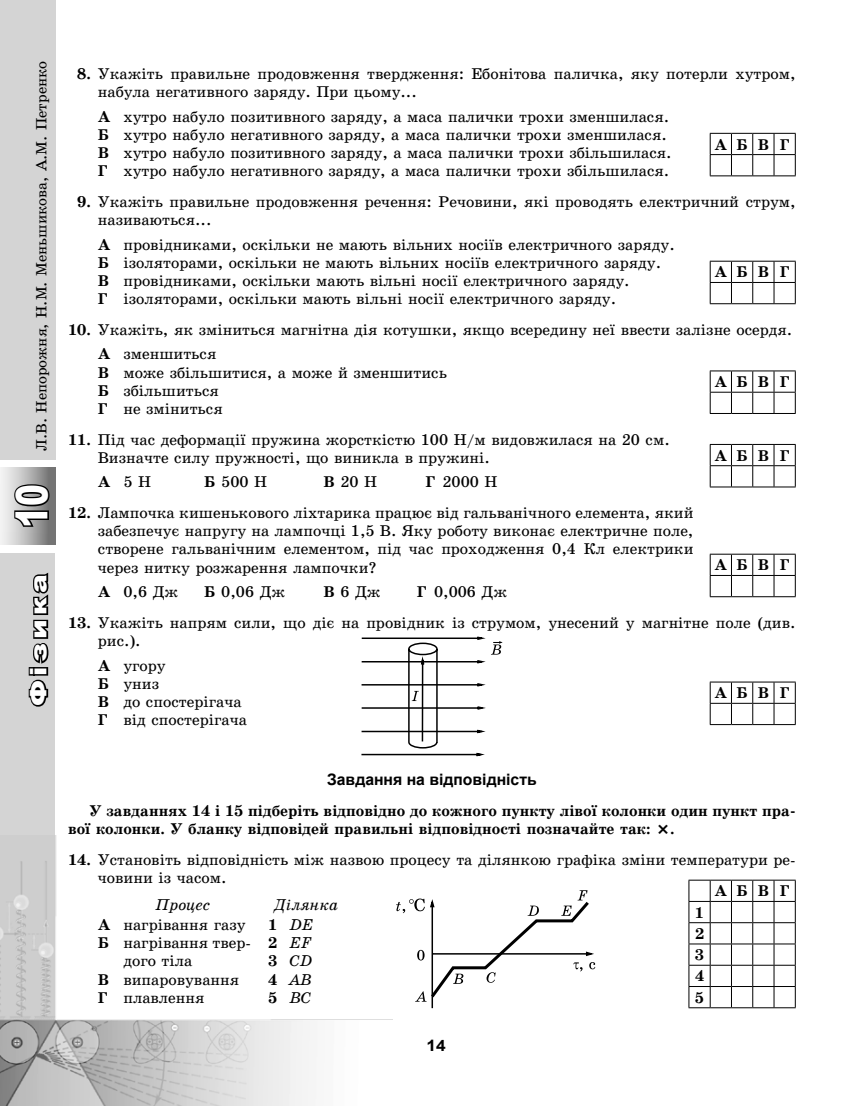
<style>
.page{position:relative;width:851px;height:1106px;background:#fff}
.page>*{position:absolute;margin:0;border:0;box-sizing:border-box;transform-origin:0 0}
.t1{font:900 43.5px "Arial";color:#fff;scale:.75 1}
.t2{font:900 22.95px "Arial";letter-spacing:.15em;color:#fff;scale:1.22 1}
.Vidpovid_ABVG{font:15.75px/18.1px "School Book Alx";color:#000}
.Zavdannya_umova_zaga{font:700 15.75px/21.3px "School Book Alx";color:#000}
.Tablica_text_ABVG{font:15.75px/18.1px "School Book Alx";color:#000}
.Vidpovid_ABVG_v_ryad{font:15.75px "School Book Alx";color:#000}
.Zavdannya_zagolovok{font:700 15.75px "Arial";color:#000}
.Tablica_text_1234{font:italic 15.75px "School Book Alx";color:#000}
.Tablica_shapka_Itali{font:italic 15.75px "School Book Alx";color:#000}
.Zavdannya_zagolovok-2{font:700 15.75px "Arial";color:#000;scale:1.1 1}
.t3{font:15px "School Book Alx";color:#000}
.s1{font-weight:700}
.s2{font-weight:700;font-style:normal}
</style>
<div class="page">
<div style="left:0;top:553px;width:55px;height:553px;background:#d4d4d4"></div>
<svg style="left:28px;top:573px;width:21px;height:134px"></svg>
<div style="left:0;top:0;width:55px;height:459px;background:#d4d4d4"></div>
<div style="left:0;top:468px;width:55px;height:76px;background:linear-gradient(to right,#fff,#6c6c6c)"></div>
<svg style="left:12px;top:482px;width:40px;height:46px;background:#6b6b6b"></svg>
<img style="left:0;top:835px;width:392px;height:271px">
<svg style="left:709px;top:133px;width:86px;height:43px"></svg>
<svg style="left:709px;top:261px;width:86px;height:43px"></svg>
<svg style="left:709px;top:370px;width:86px;height:44px"></svg>
<svg style="left:709px;top:444px;width:86px;height:43px"></svg>
<svg style="left:709px;top:554px;width:86px;height:43px"></svg>
<svg style="left:361px;top:636px;width:141px;height:120px"></svg>
<svg style="left:709px;top:681px;width:86px;height:44px"></svg>
<hr style="left:431px;top:906px;width:2px;height:102px;background:#000">
<svg style="left:396px;top:890px;width:199px;height:111px"></svg>
<svg style="left:688px;top:879px;width:107px;height:129px"></svg>
<p class="t3" style="left:34px;top:451px;width:391px;rotate:-90deg">Л.В. Непорожня, Н.М. Меньшикова, А.М. Петренко</p>
<h1 class="t1" style="left:0;top:528px;width:60px;rotate:-90deg">10</h1>
<h2 class="t2" style="left:22px;top:706px;width:110px;rotate:-90deg">Фізика</h2>
<p class="Vidpovid_ABVG" style="left:98px;top:65px;width:699px;text-indent:-21px"><span class="s1">8.</span> Укажіть правильне продовження твердження: Ебонітова паличка, яку потерли хутром, набула негативного заряду. При цьому...</p>
<p class="Vidpovid_ABVG" style="left:98px;top:108px;width:572px"><span class="s1">А</span> хутро набуло позитивного заряду, а маса палички трохи зменшилася.</p>
<p class="Vidpovid_ABVG" style="left:98px;top:126px;width:570px"><span class="s1">Б</span> хутро набуло негативного заряду, а маса палички трохи зменшилася.</p>
<p class="Vidpovid_ABVG" style="left:98px;top:144px;width:575px"><span class="s1">В</span> хутро набуло позитивного заряду, а маса палички трохи збільшилася.</p>
<p class="Vidpovid_ABVG" style="left:98px;top:162px;width:573px"><span class="s1">Г</span> хутро набуло негативного заряду, а маса палички трохи збільшилася.</p>
<p class="Vidpovid_ABVG" style="left:98px;top:193px;width:699px;text-indent:-21px"><span class="s1">9.</span> Укажіть правильне продовження речення: Речовини, які проводять електричний струм, називаються...</p>
<p class="Vidpovid_ABVG" style="left:98px;top:235px;width:578px"><span class="s1">А</span> провідниками, оскільки не мають вільних носіїв електричного заряду.</p>
<p class="Vidpovid_ABVG" style="left:98px;top:254px;width:564px"><span class="s1">Б</span> ізоляторами, оскільки не мають вільних носіїв електричного заряду.</p>
<p class="Vidpovid_ABVG" style="left:98px;top:272px;width:533px"><span class="s1">В</span> провідниками, оскільки мають вільні носії електричного заряду.</p>
<p class="Vidpovid_ABVG" style="left:98px;top:290px;width:519px"><span class="s1">Г</span> ізоляторами, оскільки мають вільні носії електричного заряду.</p>
<p class="Vidpovid_ABVG" style="left:68px;top:321px;width:725px"><span class="s1">10.</span> Укажіть, як зміниться магнітна дія котушки, якщо всередину неї ввести залізне осердя.</p>
<p class="Vidpovid_ABVG" style="left:98px;top:345px;width:120px"><span class="s1">А</span> зменшиться</p>
<p class="Vidpovid_ABVG" style="left:98px;top:363px;width:350px"><span class="s1">В</span> може збільшитися, а може й зменшитись</p>
<p class="Vidpovid_ABVG" style="left:98px;top:381px;width:122px"><span class="s1">Б</span> збільшиться</p>
<p class="Vidpovid_ABVG" style="left:98px;top:399px;width:126px"><span class="s1">Г</span> не зміниться</p>
<p class="Vidpovid_ABVG" style="left:98px;top:430px;width:573px;text-indent:-30px"><span class="s1">11.</span> Під час деформації пружина жорсткістю 100 Н/м видовжилася на 20 см.<br>Визначте силу пружності, що виникла в пружині.</p>
<p class="Vidpovid_ABVG_v_ryad" style="left:98px;top:473px;width:55px"><span class="s1">А</span> 5 Н</p>
<p class="Vidpovid_ABVG_v_ryad" style="left:204px;top:473px;width:64px"><span class="s1">Б</span> 500 Н</p>
<p class="Vidpovid_ABVG_v_ryad" style="left:323px;top:473px;width:55px"><span class="s1">В</span> 20 Н</p>
<p class="Vidpovid_ABVG_v_ryad" style="left:425px;top:473px;width:74px"><span class="s1">Г</span> 2000 Н</p>
<p class="Vidpovid_ABVG" style="left:98px;top:504px;width:597px;text-align:justify;text-indent:-30px"><span class="s1">12.</span> Лампочка кишенькового ліхтарика працює від гальванічного елемента, який забезпечує напругу на лампочці 1,5 В. Яку роботу виконає електричне поле, створене гальванічним елементом, під час проходження 0,4 Кл електрики через нитку розжарення лампочки?</p>
<p class="Vidpovid_ABVG_v_ryad" style="left:98px;top:583px;width:82px"><span class="s1">А</span> 0,6 Дж</p>
<p class="Vidpovid_ABVG_v_ryad" style="left:204px;top:583px;width:83px"><span class="s1">Б</span> 0,06 Дж</p>
<p class="Vidpovid_ABVG_v_ryad" style="left:323px;top:583px;width:59px"><span class="s1">В</span> 6 Дж</p>
<p class="Vidpovid_ABVG_v_ryad" style="left:417px;top:583px;width:92px"><span class="s1">Г</span> 0,006 Дж</p>
<p class="Vidpovid_ABVG" style="left:98px;top:614px;width:699px;text-indent:-30px"><span class="s1">13.</span> Укажіть напрям сили, що діє на провідник із струмом, унесений у магнітне поле (див. рис.).</p>
<p class="Vidpovid_ABVG" style="left:98px;top:656px;width:69px"><span class="s1">А</span> угору</p>
<p class="Vidpovid_ABVG" style="left:98px;top:674px;width:63px"><span class="s1">Б</span> униз</p>
<p class="Vidpovid_ABVG" style="left:98px;top:692px;width:145px"><span class="s1">В</span> до спостерігача</p>
<p class="Vidpovid_ABVG" style="left:98px;top:710px;width:151px"><span class="s1">Г</span> від спостерігача</p>
<p class="Zavdannya_umova_zaga" style="left:714px;top:134px;width:77px">АБВГ</p>
<p class="Zavdannya_umova_zaga" style="left:714px;top:262px;width:77px">АБВГ</p>
<p class="Zavdannya_umova_zaga" style="left:714px;top:371px;width:77px">АБВГ</p>
<p class="Zavdannya_umova_zaga" style="left:714px;top:445px;width:77px">АБВГ</p>
<p class="Zavdannya_umova_zaga" style="left:714px;top:554px;width:77px">АБВГ</p>
<p class="Zavdannya_umova_zaga" style="left:714px;top:682px;width:77px">АБВГ</p>
<p class="Zavdannya_zagolovok" style="left:327px;top:768px;width:211px">Завдання на відповідність</p>
<p class="Zavdannya_umova_zaga" style="left:68px;top:801px;width:729px;line-height:18.1px;text-indent:21px">У завданнях 14 і 15 підберіть відповідно до кожного пункту лівої колонки один пункт пра&shy;вої колонки. У бланку відповідей правильні відповідності позначайте так: .</p>
<p class="Vidpovid_ABVG" style="left:98px;top:850px;width:699px;text-indent:-30px"><span class="s1">14.</span> Установіть відповідність між назвою процесу та ділянкою графіка зміни температури ре&shy;човини із часом.</p>
<p class="Tablica_shapka_Itali" style="left:155px;top:896px;width:56px">Процес</p>
<p class="Tablica_shapka_Itali" style="left:274px;top:896px;width:65px">Ділянка</p>
<p class="Tablica_text_ABVG" style="left:98px;top:916px;width:149px"><span class="s1">А</span> нагрівання газу</p>
<p class="Tablica_text_ABVG" style="left:123px;top:934px;width:129px;text-indent:-26px"><span class="s1">Б</span> нагрівання твер&shy;дого тіла</p>
<p class="Tablica_text_ABVG" style="left:98px;top:970px;width:143px"><span class="s1">В</span> випаровування</p>
<p class="Tablica_text_ABVG" style="left:98px;top:988px;width:108px"><span class="s1">Г</span> плавлення</p>
<p class="Zavdannya_umova_zaga" style="left:714px;top:880px;width:77px">АБВГ</p>
<p class="Zavdannya_umova_zaga" style="left:694px;top:902px;width:11px;text-align:justify">1<br>2<br>3<br>4<br>5</p>
<p class="Tablica_text_1234" style="left:268px;top:916px;width:47px"><span class="s2">1</span> DE</p>
<p class="Tablica_text_1234" style="left:268px;top:934px;width:45px"><span class="s2">2</span> EF</p>
<p class="Tablica_text_1234" style="left:268px;top:952px;width:46px"><span class="s2">3</span> CD</p>
<p class="Tablica_text_1234" style="left:268px;top:970px;width:45px"><span class="s2">4</span> AB</p>
<p class="Tablica_text_1234" style="left:268px;top:988px;width:45px"><span class="s2">5</span> BC</p>
<p class="Zavdannya_zagolovok-2" style="left:426px;top:1034px;width:19px">14</p>
</div>
